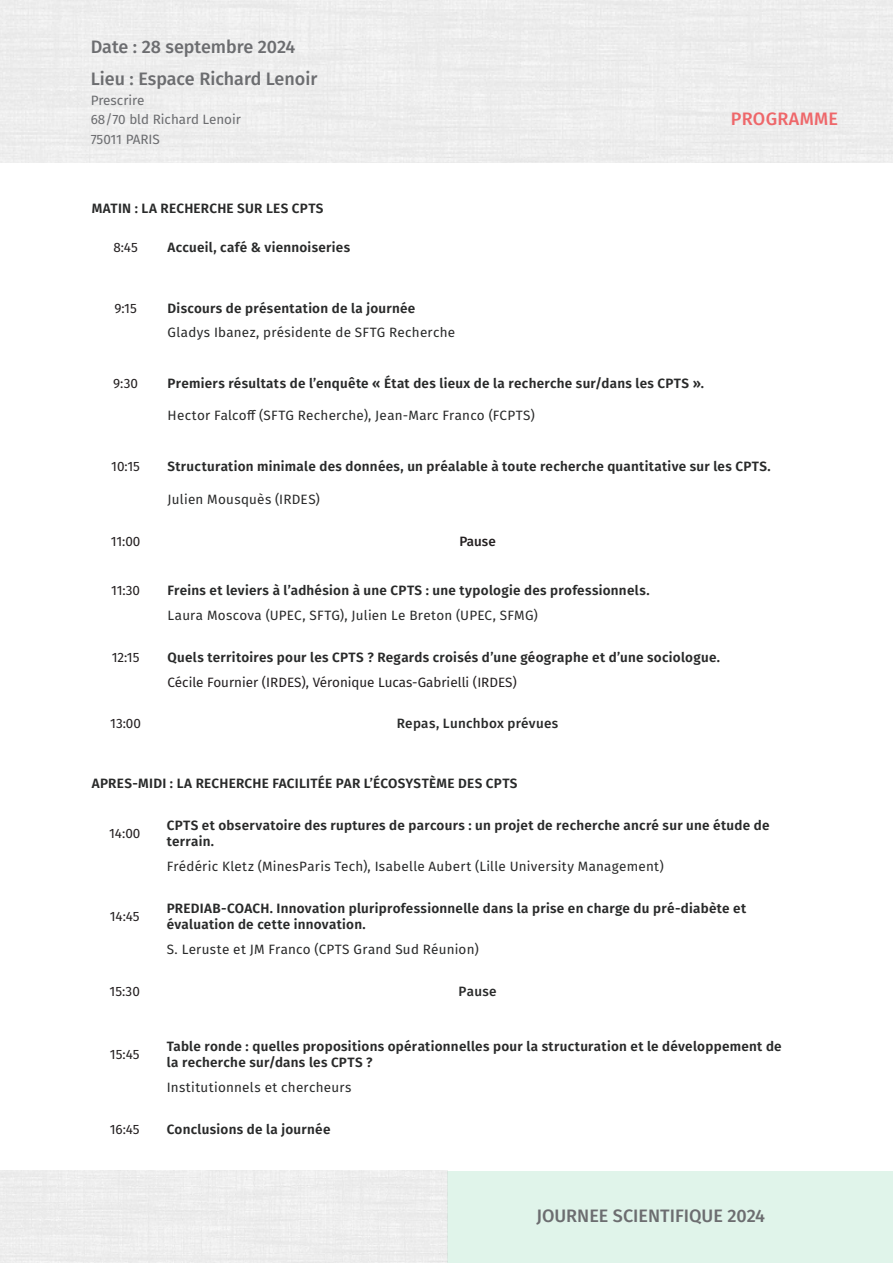
<style>
.page{position:relative;width:893px;height:1263px;background:#fff}
.page>*{position:absolute;margin:0;border:0;box-sizing:border-box;transform-origin:0 0}
.En-tête_de_section_-_Aligner_à_gauche{font:500 18px "Fira Sans";color:#6c6d70}
.En-tête_de_section_-_Aligner_à_droite{font:500 18px "Fira Sans";letter-spacing:.02em;color:#ee676a}
.En-tête_graphique___données{font:600 13.5px/16.2px "Fira Sans";letter-spacing:.02em;color:#292a2a}
.En-tête_graphique___données-2{font:13.5px "Fira Sans";letter-spacing:.02em;color:#292a2a}
.Texte_graphique___données{font:13.5px "Fira Sans";color:#231f20}
.Texte_graphique___données-2{font:13.5px/19.5px "Fira Sans";color:#6c6d70}
.Liste_à_puces{font:500 13.5px "Fira Sans";letter-spacing:.02em;color:#292a2a}
.Texte_graphique___données-3{font:500 13.5px "Fira Sans";color:#231f20}
.En-tête_graphique___données-3{font:500 13.5px "Fira Sans";letter-spacing:.02em;color:#292a2a}
</style>
<div class="page">
<div style="left:447px;top:1171px;width:446px;height:92px;background:#e0f4ea"></div>
<p class="En-tête_de_section_-_Aligner_à_gauche" style="left:91px;top:32px;width:206px">Date : 28 septembre 2024</p>
<p class="En-tête_de_section_-_Aligner_à_gauche" style="left:91px;top:64px;width:228px">Lieu : Espace Richard Lenoir</p>
<p class="Texte_graphique___données-2" style="left:91px;top:90px;width:152px">Prescrire<br>68/70 bld Richard Lenoir<br>75011 PARIS</p>
<p class="En-tête_graphique___données" style="left:92px;top:200px;width:233px">MATIN : LA RECHERCHE SUR LES CPTS</p>
<p class="Texte_graphique___données" style="left:113px;top:237px;width:26px">8:45</p>
<p class="En-tête_graphique___données" style="left:168px;top:239px;width:184px">Accueil, café &amp; viennoiseries</p>
<p class="En-tête_de_section_-_Aligner_à_droite" style="left:731px;top:104px;width:109px">PROGRAMME</p>
<p class="Texte_graphique___données" style="left:114px;top:298px;width:24px">9:15</p>
<p class="En-tête_graphique___données" style="left:168px;top:299px;width:249px">Discours de présentation de la journée</p>
<p class="En-tête_graphique___données-2" style="left:168px;top:322px;width:289px">Gladys Ibanez, présidente de SFTG Recherche</p>
<p class="Texte_graphique___données" style="left:113px;top:373px;width:26px">9:30</p>
<p class="En-tête_graphique___données" style="left:168px;top:374px;width:538px">Premiers résultats de l’enquête « État des lieux de la recherche sur/dans les CPTS ».</p>
<p class="En-tête_graphique___données-2" style="left:168px;top:405px;width:369px">Hector Falcoff (SFTG Recherche), Jean-Marc Franco (FCPTS)</p>
<p class="Texte_graphique___données" style="left:111px;top:456px;width:30px">10:15</p>
<p class="En-tête_graphique___données" style="left:168px;top:457px;width:605px">Structuration minimale des données, un préalable à toute recherche quantitative sur les CPTS.</p>
<p class="En-tête_graphique___données-2" style="left:168px;top:489px;width:154px">Julien Mousquès (IRDES)</p>
<p class="Texte_graphique___données" style="left:111px;top:531px;width:31px">11:00</p>
<p class="Texte_graphique___données-3" style="left:459px;top:530px;width:38px">Pause</p>
<p class="Texte_graphique___données" style="left:111px;top:580px;width:31px">11:30</p>
<p class="En-tête_graphique___données" style="left:168px;top:582px;width:483px">Freins et leviers à l’adhésion à une CPTS : une typologie des professionnels.</p>
<p class="En-tête_graphique___données-2" style="left:168px;top:605px;width:372px">Laura Moscova (UPEC, SFTG), Julien Le Breton (UPEC, SFMG)</p>
<p class="Texte_graphique___données" style="left:112px;top:647px;width:29px">12:15</p>
<p class="En-tête_graphique___données" style="left:168px;top:648px;width:554px">Quels territoires pour les CPTS ? Regards croisés d’une géographe et d’une sociologue.</p>
<p class="Texte_graphique___données" style="left:168px;top:672px;width:351px">Cécile Fournier (IRDES), Véronique Lucas-Gabrielli (IRDES)</p>
<p class="Texte_graphique___données" style="left:110px;top:713px;width:32px">13:00</p>
<p class="Liste_à_puces" style="left:397px;top:712px;width:163px">Repas, Lunchbox prévues</p>
<p class="En-tête_graphique___données" style="left:92px;top:774px;width:427px">APRES-MIDI : LA RECHERCHE FACILITÉE PAR L’ÉCOSYSTÈME DES CPTS</p>
<p class="Texte_graphique___données" style="left:109px;top:823px;width:33px">14:00</p>
<p class="En-tête_graphique___données" style="left:167px;top:816px;width:604px">CPTS et observatoire des ruptures de parcours : un projet de recherche ancré sur une étude de terrain.</p>
<p class="En-tête_graphique___données-2" style="left:167px;top:856px;width:499px">Frédéric Kletz (MinesParis Tech), Isabelle Aubert (Lille University Management)</p>
<p class="Texte_graphique___données" style="left:110px;top:906px;width:32px">14:45</p>
<p class="En-tête_graphique___données" style="left:167px;top:900px;width:581px">PREDIAB-COACH. Innovation pluriprofessionnelle dans la prise en charge du pré-diabète et évaluation de cette innovation.</p>
<p class="En-tête_graphique___données-2" style="left:167px;top:939px;width:313px">S. Leruste et JM Franco (CPTS Grand Sud Réunion)</p>
<p class="Texte_graphique___données" style="left:110px;top:981px;width:32px">15:30</p>
<p class="En-tête_graphique___données-3" style="left:459px;top:981px;width:39px">Pause</p>
<p class="Texte_graphique___données" style="left:110px;top:1044px;width:31px">15:45</p>
<p class="En-tête_graphique___données" style="left:167px;top:1037px;width:616px">Table ronde : quelles propositions opérationnelles pour la structuration et le développement de la recherche sur/dans les CPTS ?</p>
<p class="En-tête_graphique___données-2" style="left:167px;top:1077px;width:186px">Institutionnels et chercheurs</p>
<p class="Texte_graphique___données" style="left:110px;top:1119px;width:32px">16:45</p>
<p class="En-tête_graphique___données" style="left:167px;top:1120px;width:165px">Conclusions de la journée</p>
<h1 class="En-tête_de_section_-_Aligner_à_gauche" style="left:536px;top:1201px;width:230px">JOURNEE SCIENTIFIQUE 2024</h1>
</div>
